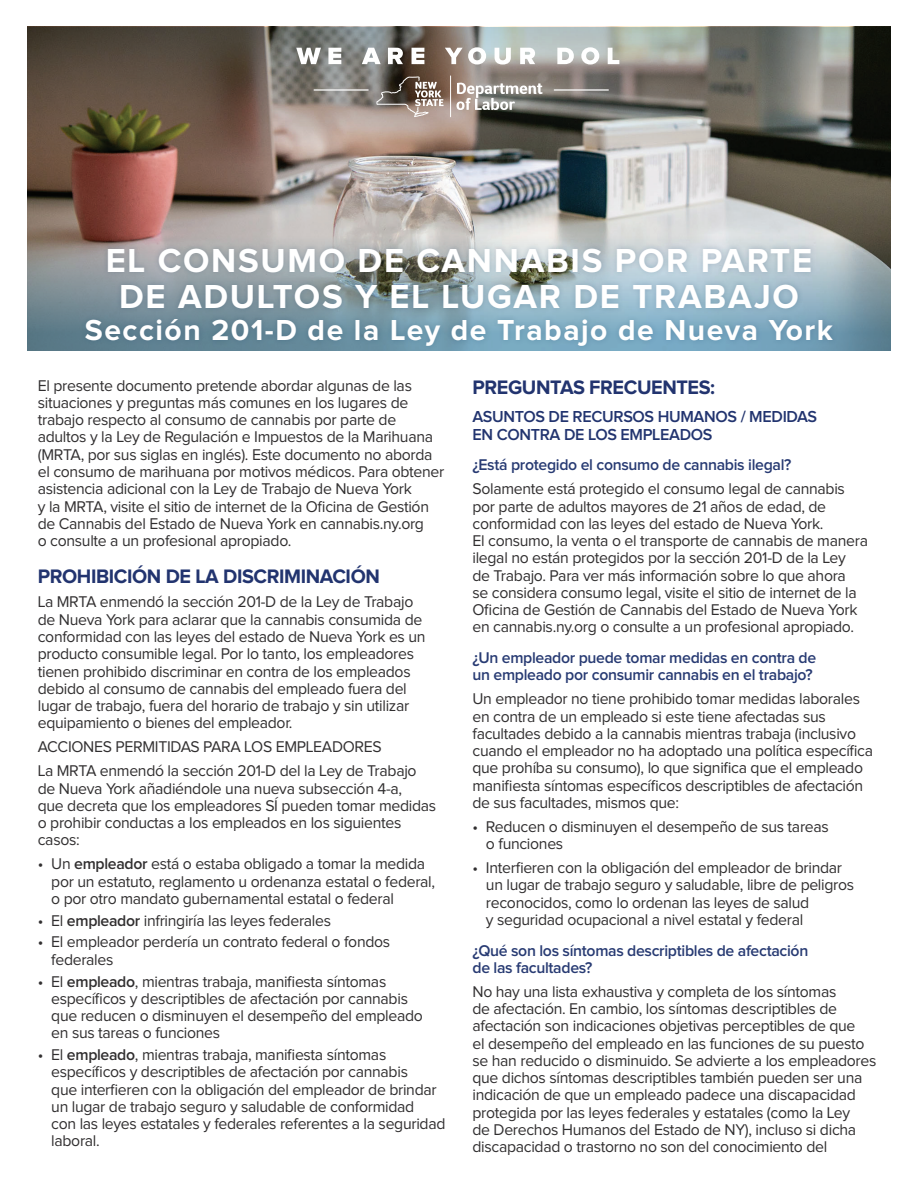
<style>
.page{position:relative;width:918px;height:1188px;background:#fff}
.page>*{position:absolute;margin:0;border:0;box-sizing:border-box;transform-origin:0 0}
.t1{font:700 34.5px/36px "Proxima Nova";letter-spacing:.05em;color:#fff;text-align:center}
.t2{font:700 30px "Proxima Nova";letter-spacing:.05em;color:#fff}
.t3{font:700 20.25px "Proxima Nova";letter-spacing:-.02em;color:#22346f}
.t4{font:600 16.5px/17.2px "Proxima Nova";letter-spacing:-.02em;color:#22346f}
.t5{font:16.2px/17.2px "Proxima Nova";letter-spacing:-.02em;color:#312f30}
.t6{font:600 16.2px/17.2px "Proxima Nova";letter-spacing:-.02em;color:#283b73}
.s1{font-weight:600}
</style>
<div class="page">
<img style="left:27px;top:162px;width:864px;height:73px">
<img style="left:27px;top:27px;width:864px;height:135px">
<svg style="left:27px;top:235px;width:864px;height:116px;background:#939da0"></svg>
<hr style="left:554px;top:89px;width:55px;height:2px;background:#fff">
<hr style="left:314px;top:89px;width:55px;height:2px;background:#fff">
<svg style="left:296px;top:48px;width:25px;height:16px"></svg>
<svg style="left:328px;top:48px;width:13px;height:16px"></svg>
<svg style="left:362px;top:48px;width:19px;height:16px"></svg>
<svg style="left:388px;top:48px;width:15px;height:16px"></svg>
<svg style="left:412px;top:48px;width:12px;height:16px"></svg>
<svg style="left:445px;top:47px;width:41px;height:18px"></svg>
<svg style="left:495px;top:48px;width:16px;height:17px"></svg>
<svg style="left:520px;top:48px;width:15px;height:16px"></svg>
<svg style="left:557px;top:48px;width:17px;height:16px"></svg>
<svg style="left:581px;top:47px;width:18px;height:18px"></svg>
<svg style="left:608px;top:48px;width:11px;height:16px"></svg>
<svg style="left:457px;top:83px;width:86px;height:27px"></svg>
<hr style="left:450px;top:76px;width:1px;height:41px;background:#fff">
<svg style="left:376px;top:76px;width:68px;height:41px;background:#85776e"></svg>
<div style="left:80px;top:243px;width:758px;height:109px;background:#002953;opacity:.2"></div>
<h1 class="t1" style="left:106px;top:244px;width:708px">EL CONSUMO DE CANNABIS POR PARTE<br>DE ADULTOS Y EL LUGAR DE TRABAJO</h1>
<h2 class="t2" style="left:85px;top:317px;width:750px">Sección 201-D de la Ley de Trabajo de Nueva York</h2>
<p class="t5" style="left:38px;top:377px;width:408px">El presente documento pretende abordar algunas de las situaciones y preguntas más comunes en los lugares de trabajo respecto al consumo de cannabis por parte de adultos y la Ley de Regulación e Impuestos de la Marihuana (MRTA, por sus siglas en inglés). Este documento no aborda el consumo de marihuana por motivos médicos. Para obtener asistencia adicional con la Ley de Trabajo de Nueva York<br>y la MRTA, visite el sitio de internet de la Oficina de Gestión de Cannabis del Estado de Nueva York en cannabis.ny.org<br>o consulte a un profesional apropiado.</p>
<p class="t3" style="left:38px;top:567px;width:344px">PROHIBICIÓN DE LA DISCRIMINACIÓN</p>
<p class="t5" style="left:38px;top:594px;width:389px">La MRTA enmendó la sección 201-D de la Ley de Trabajo de Nueva York para aclarar que la cannabis consumida de conformidad con las leyes del estado de Nueva York es un producto consumible legal. Por lo tanto, los empleadores tienen prohibido discriminar en contra de los empleados debido al consumo de cannabis del empleado fuera del lugar de trabajo, fuera del horario de trabajo y sin utilizar equipamiento o bienes del empleador.</p>
<p class="t5" style="left:38px;top:736px;width:380px;line-height:24px">ACCIONES PERMITIDAS PARA LOS EMPLEADORES<br>La MRTA enmendó la sección 201-D del la Ley de Trabajo</p>
<p class="t5" style="left:38px;top:780px;width:400px">de Nueva York añadiéndole una nueva subsección 4-a,<br>que decreta que los empleadores SÍ pueden tomar medidas o prohibir conductas a los empleados en los siguientes casos:</p>
<p class="t5" style="left:51px;top:856px;width:385px;text-indent:-13px">• Un <span class="s1">empleador</span> está o estaba obligado a tomar la medida por un estatuto, reglamento u ordenanza estatal o federal, o por otro mandato gubernamental estatal o federal</p>
<p class="t5" style="left:38px;top:912px;width:295px">• El <span class="s1">empleador</span> infringiría las leyes federales</p>
<p class="t5" style="left:51px;top:934px;width:340px;text-indent:-13px">• El empleador perdería un contrato federal o fondos federales</p>
<p class="t5" style="left:51px;top:973px;width:373px;text-indent:-13px">• El <span class="s1">empleado</span>, mientras trabaja, manifiesta síntomas específicos y descriptibles de afectación por cannabis que reducen o disminuyen el desempeño del empleado en sus tareas o funciones</p>
<p class="t5" style="left:51px;top:1047px;width:396px;text-indent:-13px">• El <span class="s1">empleado</span>, mientras trabaja, manifiesta síntomas específicos y descriptibles de afectación por cannabis<br>que interfieren con la obligación del empleador de brindar un lugar de trabajo seguro y saludable de conformidad<br>con las leyes estatales y federales referentes a la seguridad laboral.</p>
<p class="t3" style="left:472px;top:378px;width:244px">PREGUNTAS FRECUENTES:</p>
<p class="t4" style="left:472px;top:409px;width:346px">ASUNTOS DE RECURSOS HUMANOS / MEDIDAS<br>EN CONTRA DE LOS EMPLEADOS</p>
<p class="t6" style="left:472px;top:457px;width:320px">¿Está protegido el consumo de cannabis ilegal?</p>
<p class="t5" style="left:472px;top:481px;width:397px">Solamente está protegido el consumo legal de cannabis por parte de adultos mayores de 21 años de edad, de conformidad con las leyes del estado de Nueva York.<br>El consumo, la venta o el transporte de cannabis de manera ilegal no están protegidos por la sección 201-D de la Ley<br>de Trabajo. Para ver más información sobre lo que ahora<br>se considera consumo legal, visite el sitio de internet de la Oficina de Gestión de Cannabis del Estado de Nueva York en cannabis.ny.org o consulte a un profesional apropiado.</p>
<p class="t6" style="left:472px;top:650px;width:345px">¿Un empleador puede tomar medidas en contra de un empleado por consumir cannabis en el trabajo?</p>
<p class="t5" style="left:472px;top:691px;width:402px">Un empleador no tiene prohibido tomar medidas laborales en contra de un empleado si este tiene afectadas sus facultades debido a la cannabis mientras trabaja (inclusivo cuando el empleador no ha adoptado una política específica que prohíba su consumo), lo que significa que el empleado manifiesta síntomas específicos descriptibles de afectación de sus facultades, mismos que:</p>
<p class="t5" style="left:486px;top:819px;width:344px;text-indent:-13px">• Reducen o disminuyen el desempeño de sus tareas o funciones</p>
<p class="t5" style="left:486px;top:860px;width:370px;text-indent:-13px">• Interfieren con la obligación del empleador de brindar un lugar de trabajo seguro y saludable, libre de peligros reconocidos, como lo ordenan las leyes de salud<br>y seguridad ocupacional a nivel estatal y federal</p>
<p class="t6" style="left:472px;top:942px;width:337px">¿Qué son los síntomas descriptibles de afectación de las facultades?</p>
<p class="t5" style="left:472px;top:984px;width:405px">No hay una lista exhaustiva y completa de los síntomas<br>de afectación. En cambio, los síntomas descriptibles de afectación son indicaciones objetivas perceptibles de que<br>el desempeño del empleado en las funciones de su puesto se han reducido o disminuido. Se advierte a los empleadores que dichos síntomas descriptibles también pueden ser una indicación de que un empleado padece una discapacidad protegida por las leyes federales y estatales (como la Ley<br>de Derechos Humanos del Estado de NY), incluso si dicha discapacidad o trastorno no son del conocimiento del</p>
</div>
